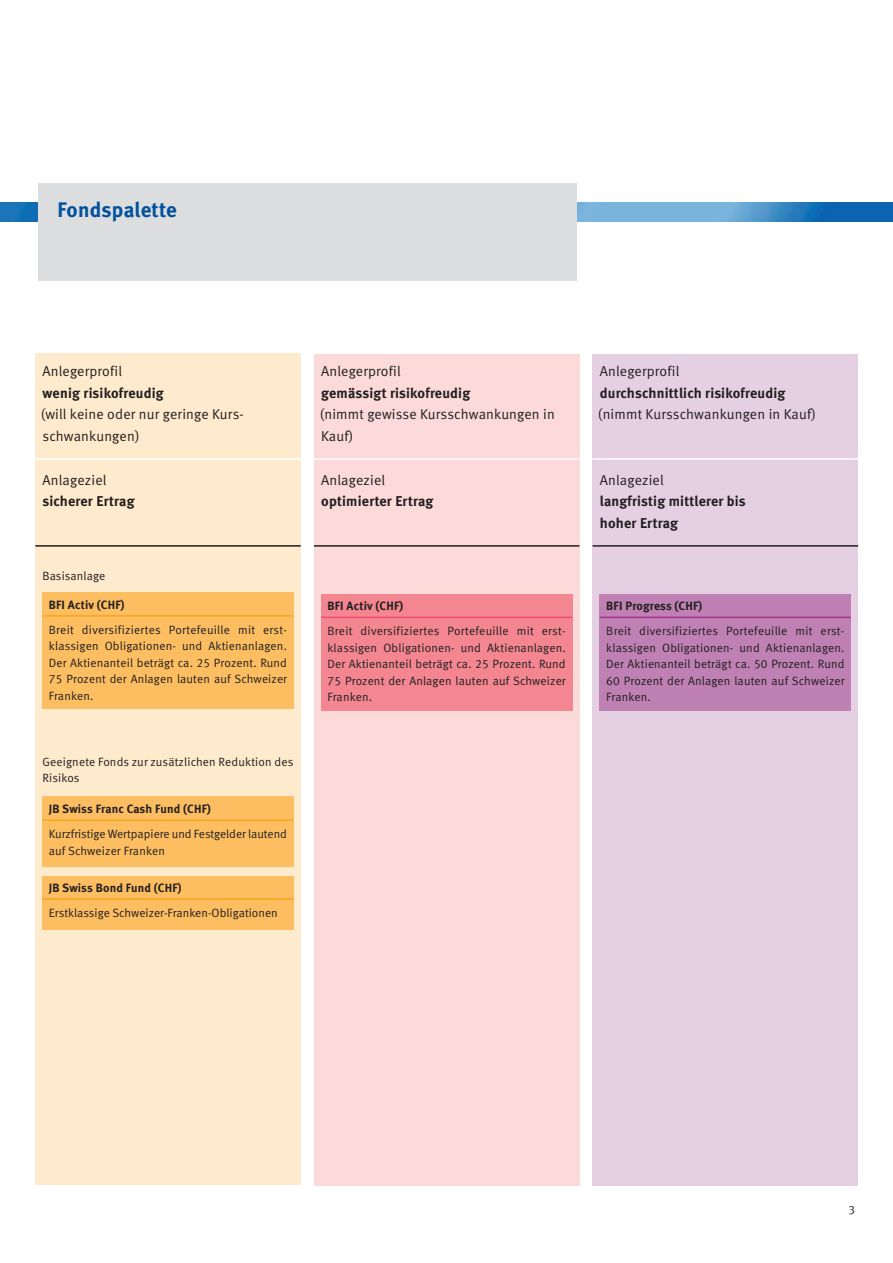
<style>
.page{position:relative;width:893px;height:1263px;background:#fff}
.page>*{position:absolute;margin:0;border:0;box-sizing:border-box;transform-origin:0 0}
.t1{font:21px "Meta Bold LF";letter-spacing:.01em;color:#01519b}
.t2{font:14.25px/21.8px "Meta Normal LF";letter-spacing:.015em;color:#231f20}
.t3{font:14.25px/21.8px "Meta Bold LF";letter-spacing:.015em;color:#231f20}
.t4{font:12px/16.5px "Meta Normal LF";letter-spacing:.01em;color:#231f20;text-align:justify}
.t5{font:12px "Meta Bold LF";letter-spacing:.015em;color:#231f20}
</style>
<div class="page">
<img style="left:0;top:202px;width:892px;height:19px">
<div style="left:38px;top:183px;width:538px;height:98px;background:#dcdddf"></div>
<div style="left:35px;top:353px;width:266px;height:832px;background:#feeacc"></div>
<div style="left:42px;top:593px;width:251px;height:116px;background:#fdbe62"></div>
<div style="left:42px;top:797px;width:251px;height:70px;background:#fdbe62"></div>
<div style="left:42px;top:876px;width:251px;height:54px;background:#fdbe62"></div>
<hr style="left:35px;top:458px;width:266px;height:2px;background:#fff">
<hr style="left:35px;top:545px;width:266px;height:2px;background:#231f20">
<hr style="left:42px;top:615px;width:251px;height:2px;background:#f9a51b">
<hr style="left:42px;top:819px;width:251px;height:2px;background:#f9a51b">
<hr style="left:42px;top:898px;width:251px;height:2px;background:#f9a51b">
<div style="left:314px;top:355px;width:265px;height:831px;background:#fbdad9"></div>
<hr style="left:314px;top:458px;width:265px;height:2px;background:#fff">
<hr style="left:314px;top:545px;width:265px;height:2px;background:#231f20">
<div style="left:592px;top:355px;width:266px;height:831px;background:#e5d0e3"></div>
<hr style="left:592px;top:458px;width:266px;height:2px;background:#fff">
<hr style="left:592px;top:545px;width:266px;height:2px;background:#231f20">
<div style="left:321px;top:594px;width:251px;height:116px;background:#f38691"></div>
<hr style="left:321px;top:617px;width:251px;height:1px;background:#f04c6f">
<div style="left:600px;top:594px;width:250px;height:116px;background:#bf81b3"></div>
<hr style="left:600px;top:617px;width:250px;height:1px;background:#a3318d">
<h1 class="t1" style="left:57px;top:202px;width:121px">Fondspalette</h1>
<p class="t2" style="left:43px;top:362px;width:81px">Anlegerprofil</p>
<p class="t3" style="left:43px;top:383px;width:123px">wenig risikofreudig</p>
<p class="t2" style="left:41px;top:405px;width:204px">(will keine oder nur geringe Kurs&shy;schwankungen)</p>
<p class="t2" style="left:43px;top:470px;width:65px">Anlageziel</p>
<p class="t3" style="left:43px;top:492px;width:93px">sicherer Ertrag</p>
<p class="t4" style="left:42px;top:569px;width:64px">Basisanlage</p>
<p class="t5" style="left:49px;top:600px;width:77px">BFI Activ (CHF)</p>
<p class="t4" style="left:49px;top:623px;width:240px">Breit diversifiziertes Portefeuille mit erst&shy;klassigen Obligationen- und Aktienanlagen.<br>Der Aktienanteil beträgt ca. 25 Prozent. Rund 75 Prozent der Anlagen lauten auf Schweizer Franken.</p>
<p class="t4" style="left:42px;top:755px;width:252px">Geeignete Fonds zur zusätzlichen Reduktion des<br>Risikos</p>
<p class="t5" style="left:49px;top:805px;width:164px">JB Swiss Franc Cash Fund (CHF)</p>
<p class="t4" style="left:49px;top:827px;width:240px">Kurzfristige Wertpapiere und Festgelder lautend auf Schweizer Franken</p>
<p class="t5" style="left:49px;top:883px;width:134px">JB Swiss Bond Fund (CHF)</p>
<p class="t4" style="left:49px;top:906px;width:230px">Erstklassige Schweizer-Franken-Obligationen</p>
<p class="t2" style="left:321px;top:362px;width:81px">Anlegerprofil</p>
<p class="t3" style="left:321px;top:383px;width:150px">gemässigt risikofreudig</p>
<p class="t2" style="left:320px;top:405px;width:237px">(nimmt gewisse Kursschwankungen in<br>Kauf)</p>
<p class="t2" style="left:321px;top:470px;width:65px">Anlageziel</p>
<p class="t3" style="left:321px;top:492px;width:114px">optimierter Ertrag</p>
<p class="t5" style="left:327px;top:602px;width:77px">BFI Activ (CHF)</p>
<p class="t4" style="left:327px;top:624px;width:240px">Breit diversifiziertes Portefeuille mit erst&shy;klassigen Obligationen- und Aktienanlagen.<br>Der Aktienanteil beträgt ca. 25 Prozent. Rund 75 Prozent der Anlagen lauten auf Schweizer Franken.</p>
<p class="t2" style="left:600px;top:362px;width:81px">Anlegerprofil</p>
<p class="t3" style="left:600px;top:383px;width:187px">durchschnittlich risikofreudig</p>
<p class="t2" style="left:598px;top:405px;width:219px">(nimmt Kursschwankungen in Kauf)</p>
<p class="t2" style="left:600px;top:470px;width:65px">Anlageziel</p>
<p class="t3" style="left:600px;top:492px;width:147px">langfristig mittlerer bis hoher Ertrag</p>
<p class="t5" style="left:606px;top:602px;width:98px">BFI Progress (CHF)</p>
<p class="t4" style="left:606px;top:624px;width:240px">Breit diversifiziertes Portefeuille mit erst&shy;klassigen Obligationen- und Aktienanlagen.<br>Der Aktienanteil beträgt ca. 50 Prozent. Rund 60 Prozent der Anlagen lauten auf Schweizer Franken.</p>
<p class="t4" style="left:848px;top:1203px;width:8px">3</p>
</div>
